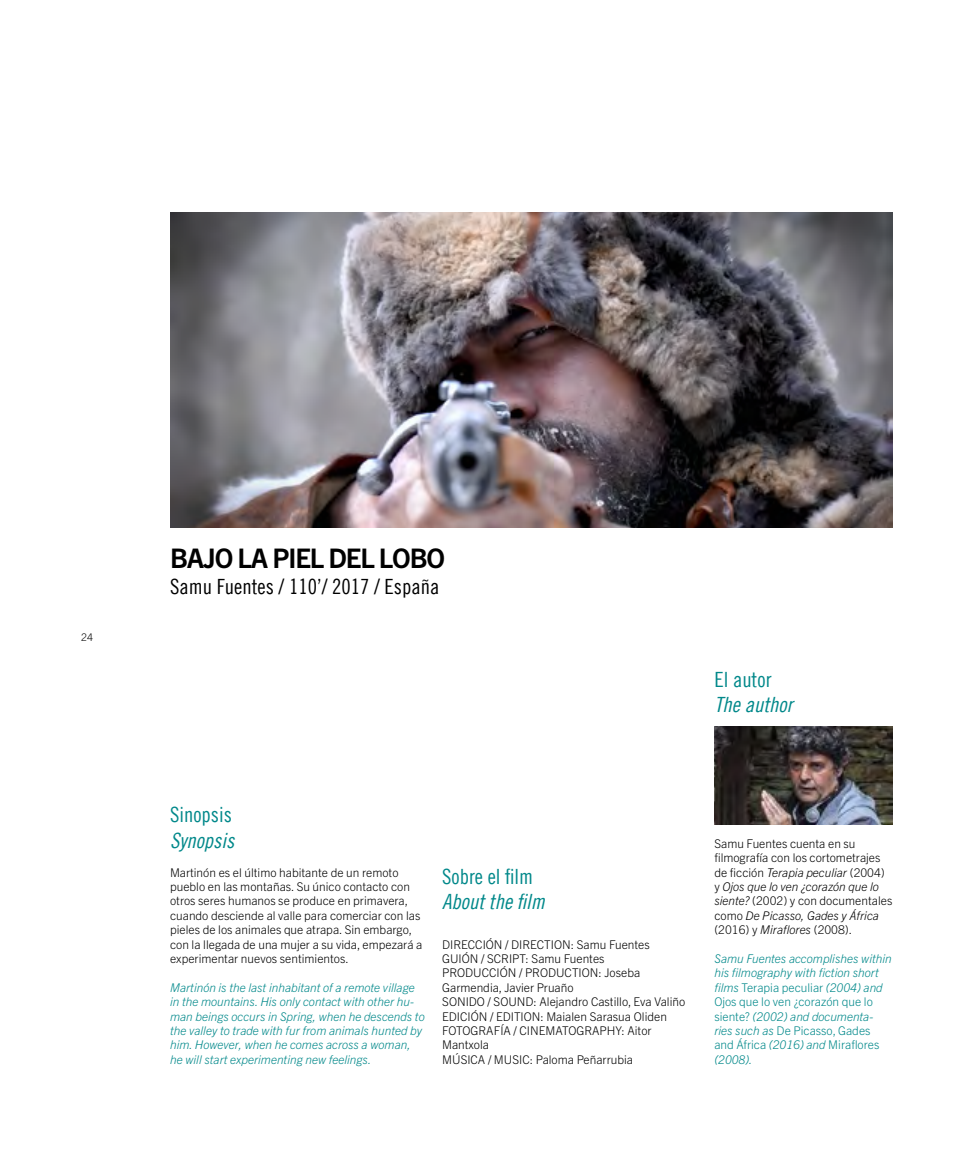
<style>
.page{position:relative;width:978px;height:1149px;background:#fff}
.page>*{position:absolute;margin:0;border:0;box-sizing:border-box;transform-origin:0 0}
.t1{font:700 27px "Trade Gothic Next LT Pro";letter-spacing:-.04em;color:#000}
.t2{font:21px "Trade Gothic LT Cond Eighteen Obl";color:#00888a}
.t3{font:21px "Trade Gothic LT Cond Eighteen";color:#000}
.t4{font:21px "Trade Gothic LT Cond Eighteen";color:#00888a}
.t5{font:300 12px/14.4px "Trade Gothic Next LT Pro";color:#000}
.t6{font:italic 300 12px/14.4px "Trade Gothic Next LT Pro";color:#00888a}
.t7{font:300 10.5px "Trade Gothic Next LT Pro";color:#000}
.s1{font-style:italic}
.s2{font-style:normal}
</style>
<div class="page">
<img style="left:170px;top:213px;width:723px;height:314px">
<img style="left:714px;top:726px;width:179px;height:98px">
<p class="t7" style="left:81px;top:630px;width:13px">24</p>
<h1 class="t1" style="left:170px;top:539px;width:276px">BAJO LA PIEL DEL LOBO</h1>
<h2 class="t3" style="left:170px;top:573px;width:271px">Samu Fuentes / 110’/ 2017 / España</h2>
<h2 class="t4" style="left:714px;top:667px;width:59px">El autor</h2>
<h2 class="t2" style="left:714px;top:692px;width:80px">The author</h2>
<h2 class="t4" style="left:170px;top:802px;width:63px">Sinopsis</h2>
<h2 class="t2" style="left:170px;top:827px;width:66px">Synopsis</h2>
<p class="t5" style="left:170px;top:863px;width:254px">Martinón es el último habitante de un remoto pueblo en las montañas. Su único contacto con otros seres humanos se produce en primavera, cuando desciende al valle para comerciar con las pieles de los animales que atrapa. Sin embargo, con la llegada de una mujer a su vida, empezará a experimentar nuevos sentimientos.</p>
<p class="t6" style="left:170px;top:979px;width:256px">Martinón is the last inhabitant of a remote village in the mountains. His only contact with other hu&shy;man beings occurs in Spring, when he descends to the valley to trade with fur from animals hunted by him. However, when he comes across a woman, he will start experimenting new feelings.</p>
<h2 class="t4" style="left:442px;top:863px;width:92px">Sobre el film</h2>
<h2 class="t2" style="left:442px;top:888px;width:104px">About the film</h2>
<p class="t5" style="left:442px;top:935px;width:245px">DIRECCIÓN / DIRECTION: Samu Fuentes<br>GUIÓN / SCRIPT: Samu Fuentes<br>PRODUCCIÓN / PRODUCTION: Joseba<br>Garmendia, Javier Pruaño<br>SONIDO / SOUND: Alejandro Castillo, Eva Valiño<br>EDICIÓN / EDITION: Maialen Sarasua Oliden<br>FOTOGRAFÍA / CINEMATOGRAPHY: Aitor<br>Mantxola<br>MÚSICA / MUSIC: Paloma Peñarrubia</p>
<p class="t5" style="left:714px;top:835px;width:179px">Samu Fuentes cuenta en su filmografía con los cortometrajes de ficción <span class="s1">Terapia peculiar</span> (2004) y <span class="s1">Ojos que lo ven ¿corazón que lo siente?</span> (2002) y con documentales como <span class="s1">De Picasso, Gades y África </span>(2016) y <span class="s1">Miraflores</span> (2008).</p>
<p class="t6" style="left:714px;top:950px;width:179px">Samu Fuentes accomplishes within his filmography with fiction short films <span class="s2">Terapia peculiar</span> (2004) and<br><span class="s2">Ojos que lo ven ¿corazón que lo siente?</span> (2002) and documenta&shy;ries such as <span class="s2">De Picasso, Gades and África</span> (2016) and <span class="s2">Miraflores </span>(2008).</p>
</div>
